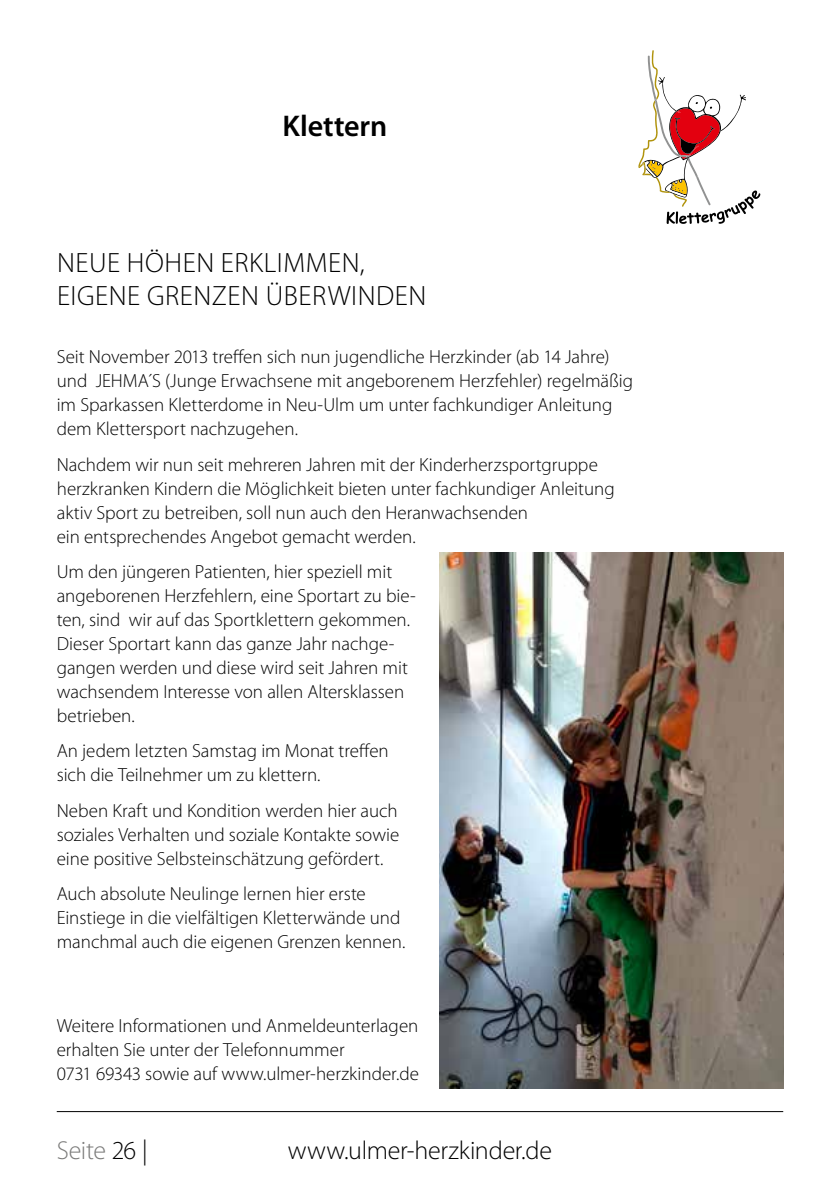
<style>
.page{position:relative;width:840px;height:1191px;background:#fff}
.page>*{position:absolute;margin:0;border:0;box-sizing:border-box;transform-origin:0 0}
.t1{font:600 30px "Myriad Pro";letter-spacing:-.005em;color:#000}
.t2{font:300 28px/33.6px "Myriad Pro";letter-spacing:.02em;color:#000}
.t3{font:300 26px "Myriad Pro";letter-spacing:-.01em;color:#000}
.t4{font:300 26px "Myriad Pro";letter-spacing:-.015em;color:#7b7b7a}
.t5{font:300 19px/24px "Myriad Pro";letter-spacing:-.005em;color:#000}
.s1{color:#000}
</style>
<div class="page">
<svg style="left:638px;top:50px;width:122px;height:174px"></svg>
<img style="left:439px;top:552px;width:343px;height:537px">
<hr style="left:57px;top:1111px;width:725px;height:1px;background:#000">
<h1 class="t1" style="left:282px;top:107px;width:106px">Klettern</h1>
<h2 class="t2" style="left:57px;top:245px;width:370px">NEUE HÖHEN ERKLIMMEN,<br>EIGENE GRENZEN ÜBERWINDEN</h2>
<p class="t5" style="left:57px;top:345px;width:577px">Seit November 2013 treffen sich nun jugendliche Herzkinder (ab 14 Jahre) und JEHMA´S (Junge Erwachsene mit angeborenem Herzfehler) regelmäßig im Sparkassen Kletterdome in Neu-Ulm um unter fachkundiger Anleitung dem Klettersport nachzugehen.</p>
<p class="t5" style="left:57px;top:452px;width:559px">Nachdem wir nun seit mehreren Jahren mit der Kinderherzsportgruppe herzkranken Kindern die Möglichkeit bieten unter fachkundiger Anleitung aktiv Sport zu betreiben, soll nun auch den Heranwachsenden<br>ein entsprechendes Angebot gemacht werden.</p>
<p class="t5" style="left:57px;top:559px;width:360px">Um den jüngeren Patienten, hier speziell mit angeborenen Herzfehlern, eine Sportart zu bie&shy;ten, sind wir auf das Sportklettern gekommen.<br>Dieser Sportart kann das ganze Jahr nachge&shy;gangen werden und diese wird seit Jahren mit wachsendem Interesse von allen Altersklassen betrieben.</p>
<p class="t5" style="left:57px;top:739px;width:333px">An jedem letzten Samstag im Monat treffen sich die Teilnehmer um zu klettern.</p>
<p class="t5" style="left:57px;top:798px;width:344px;text-align:justify">Neben Kraft und Kondition werden hier auch soziales Verhalten und soziale Kontakte sowie eine positive Selbsteinschätzung gefördert.</p>
<p class="t5" style="left:57px;top:881px;width:350px">Auch absolute Neulinge lernen hier erste<br>Einstiege in die vielfältigen Kletterwände und manchmal auch die eigenen Grenzen kennen.</p>
<p class="t5" style="left:57px;top:1013px;width:363px">Weitere Informationen und Anmeldeunterlagen erhalten Sie unter der Telefonnummer<br>0731 69343 sowie auf www.ulmer-herzkinder.de</p>
<h3 class="t4" style="left:57px;top:1135px;width:92px">Seite <span class="s1">26 |</span></h3>
<h3 class="t3" style="left:288px;top:1135px;width:265px">www.ulmer-herzkinder.de</h3>
</div>
